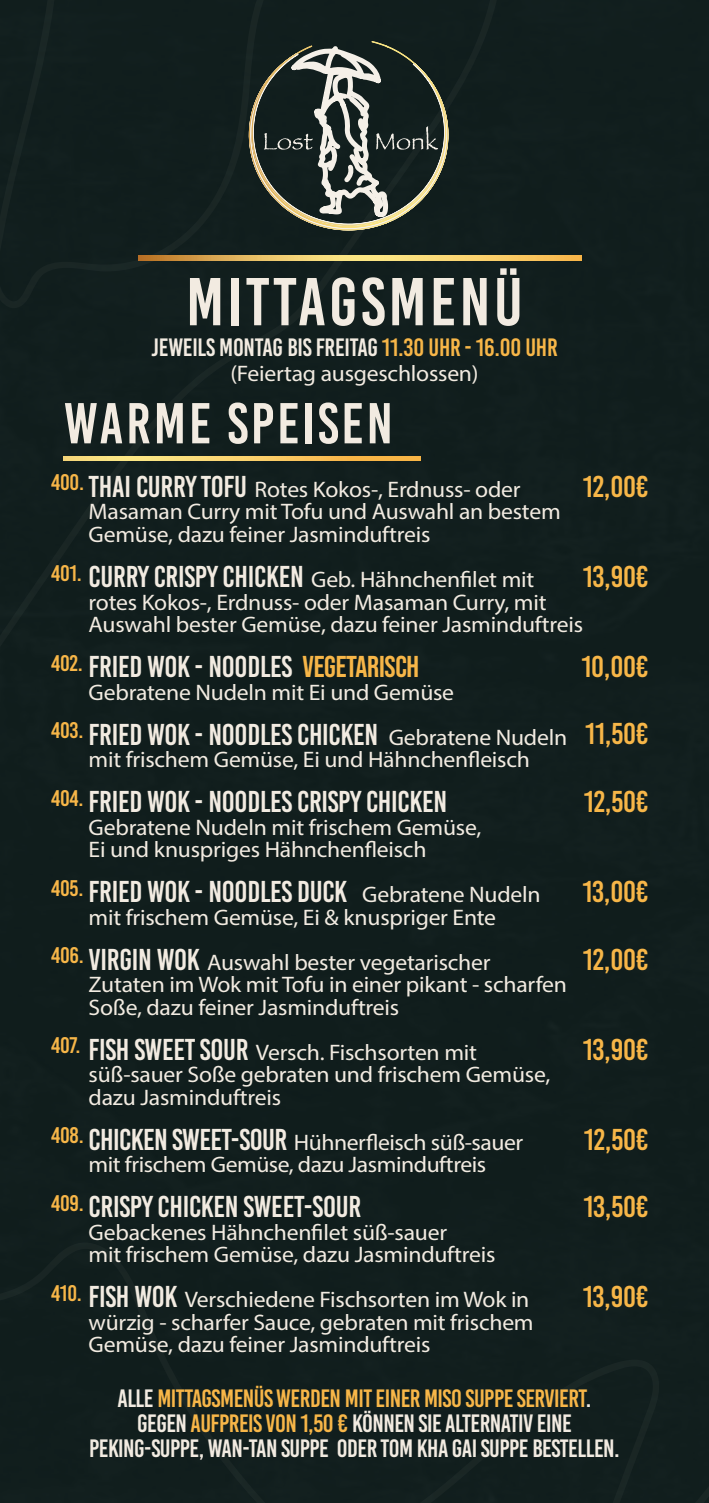
<style>
.page{position:relative;width:709px;height:1503px;background:#fff}
.page>*{position:absolute;margin:0;border:0;box-sizing:border-box;transform-origin:0 0}
.t1{font:67.5px "Bebas Kai";letter-spacing:.05em;color:#f2ebe1}
.t2{font:57.5px "Bebas Kai";letter-spacing:.05em;color:#f2ebe1}
.t3{font:30px "Bebas Kai";letter-spacing:-.01em;color:#f2ebe1}
.t4{font:30px "Bebas Kai";letter-spacing:-.01em;color:#f7b648}
.t5{font:25px "Bebas Kai";letter-spacing:-.02em;color:#f2ebe1}
.t6{font:25px "Bebas Kai";letter-spacing:-.02em;color:#f7b648}
.t7{font:22.5px/22.5px "Myriad Pro";letter-spacing:-.01em;color:#f2ebe1;scale:1.05 1}
.t8{font:22.5px "Bebas Kai";letter-spacing:-.01em;color:#f7b648}
.s1{color:#f7b648}
.s2{font-family:"Bebas Kai";font-size:30px}
.s3{font-family:"Bebas Neue";color:#f7b648}
.s4{font-family:"Myriad Pro";font-size:22.5px}
.s5{color:#f2ebe1}
</style>
<div class="page">
<div style="left:97px;top:0;width:612px;height:1502px;background:#111e1d"></div>
<div style="left:97px;top:0;width:366px;height:308px;background:#111e1d"></div>
<div style="left:644px;top:1368px;width:65px;height:134px;background:#111e1e"></div>
<div style="left:0;top:0;width:97px;height:1502px;background:#111e1d"></div>
<svg style="left:139px;top:255px;width:442px;height:5px;background:#eec365"></svg>
<div style="left:248px;top:0;width:201px;height:28px;background:#111e1d"></div>
<svg style="left:248px;top:28px;width:201px;height:203px;background:#3d4640"></svg>
<svg style="left:64px;top:457px;width:356px;height:4px"></svg>
<p class="t1" style="left:186px;top:266px;width:338px">MITTAGSMENÜ</p>
<p class="t5" style="left:152px;top:334px;width:407px">JEWEILS MONTAG BIS FREITAG <span class="s1">11.30 UHR - 16.00 UHR</span></p>
<p class="t7" style="left:230px;top:362px;width:238px">(Feiertag ausgeschlossen)</p>
<p class="t2" style="left:64px;top:392px;width:330px">WARME SPEISEN</p>
<p class="t7" style="left:89px;top:478px;width:451px"><span class="s2">THAI CURRY TOFU</span> Rotes Kokos-, Erdnuss- oder<br>Masaman Curry mit Tofu und Auswahl an bestem<br>Gemüse, dazu feiner Jasminduftreis</p>
<p class="t7" style="left:89px;top:568px;width:426px"><span class="s2">CURRY CRISPY CHICKEN</span> Geb. Hähnchenfilet mit</p>
<p class="t7" style="left:89px;top:590px;width:472px">rotes Kokos-, Erdnuss- oder Masaman Curry, mit<br>Auswahl bester Gemüse, dazu feiner Jasminduftreis</p>
<p class="t3" style="left:89px;top:650px;width:332px">FRIED WOK - NOODLES <span class="s3">vegETARISCH</span></p>
<p class="t7" style="left:89px;top:680px;width:349px">Gebratene Nudeln mit Ei und Gemüse</p>
<p class="t3" style="left:89px;top:718px;width:480px">FRIED WOK - NOODLES CHICKEN <span class="s4">Gebratene Nudeln</span></p>
<p class="t7" style="left:89px;top:748px;width:422px">mit frischem Gemüse, Ei und Hähnchenfleisch</p>
<p class="t3" style="left:89px;top:785px;width:360px">FRIED WOK - NOODLES CRISPY CHICKEN</p>
<p class="t7" style="left:89px;top:815px;width:375px">Gebratene Nudeln mit frischem Gemüse,</p>
<p class="t7" style="left:89px;top:838px;width:323px">Ei und knuspriges Hähnchenfleisch</p>
<p class="t3" style="left:89px;top:875px;width:453px">FRIED WOK - NOODLES DUCK <span class="s4">Gebratene Nudeln</span></p>
<p class="t7" style="left:89px;top:905px;width:389px">mit frischem Gemüse, Ei &amp; knuspriger Ente</p>
<p class="t7" style="left:89px;top:950px;width:384px"><span class="s2">VIRGIN WOK</span> Auswahl bester vegetarischer</p>
<p class="t7" style="left:89px;top:973px;width:457px">Zutaten im Wok mit Tofu in einer pikant - scharfen<br>Soße, dazu feiner Jasminduftreis</p>
<p class="t7" style="left:89px;top:1040px;width:371px"><span class="s2">FISH SWEET SOUR</span> Versch. Fischsorten mit</p>
<p class="t7" style="left:89px;top:1063px;width:441px">süß-sauer Soße gebraten und frischem Gemüse,</p>
<p class="t7" style="left:89px;top:1085px;width:185px">dazu Jasminduftreis</p>
<p class="t7" style="left:89px;top:1130px;width:415px"><span class="s2">CHICKEN SWEET-SOUR</span> Hühnerfleisch süß-sauer</p>
<p class="t7" style="left:89px;top:1153px;width:380px">mit frischem Gemüse, dazu Jasminduftreis</p>
<p class="t3" style="left:89px;top:1190px;width:274px">CRISPY CHICKEN SWEET-SOUR</p>
<p class="t7" style="left:89px;top:1220px;width:343px">Gebackenes Hähnchenfilet süß-sauer</p>
<p class="t7" style="left:89px;top:1243px;width:389px">mit frischem Gemüse, dazu Jasminduftreis</p>
<p class="t7" style="left:89px;top:1288px;width:421px"><span class="s2">FISH WOK</span> Verschiedene Fischsorten im Wok in</p>
<p class="t7" style="left:89px;top:1310px;width:425px">würzig - scharfer Sauce, gebraten mit frischem</p>
<p class="t7" style="left:89px;top:1333px;width:327px">Gemüse, dazu feiner Jasminduftreis</p>
<p class="t6" style="left:117px;top:1384px;width:475px"><span class="s5">ALLE</span> MITTAGSMENÜS WERDEN MIT EINER MISO SUPPE SERVIERT<span class="s5">.</span></p>
<p class="t5" style="left:137px;top:1409px;width:436px">GEGEN <span class="s1">AUFPREIS VON 1,50 €</span> KÖNNEN SIE ALTERNATIV EINE</p>
<p class="t5" style="left:89px;top:1434px;width:532px">PEKING-SUPPE, WAN-TAN SUPPE ODER TOM KHA GAI SUPPE BESTELLEN.</p>
<p class="t8" style="left:51px;top:470px;width:35px">400.</p>
<p class="t4" style="left:583px;top:470px;width:67px">12,00€</p>
<p class="t8" style="left:51px;top:560px;width:33px">401.</p>
<p class="t4" style="left:582px;top:560px;width:68px">13,90€</p>
<p class="t8" style="left:51px;top:650px;width:33px">402.</p>
<p class="t4" style="left:581px;top:650px;width:69px">10,00€</p>
<p class="t8" style="left:51px;top:718px;width:34px">403.</p>
<p class="t4" style="left:585px;top:718px;width:65px">11,50€</p>
<p class="t8" style="left:51px;top:785px;width:34px">404.</p>
<p class="t4" style="left:584px;top:785px;width:66px">12,50€</p>
<p class="t8" style="left:51px;top:875px;width:34px">405.</p>
<p class="t4" style="left:582px;top:875px;width:68px">13,00€</p>
<p class="t8" style="left:51px;top:943px;width:34px">406.</p>
<p class="t4" style="left:583px;top:943px;width:67px">12,00€</p>
<p class="t8" style="left:51px;top:1033px;width:31px">407.</p>
<p class="t4" style="left:582px;top:1033px;width:68px">13,90€</p>
<p class="t8" style="left:51px;top:1123px;width:34px">408.</p>
<p class="t4" style="left:584px;top:1123px;width:66px">12,50€</p>
<p class="t8" style="left:51px;top:1190px;width:34px">409.</p>
<p class="t4" style="left:583px;top:1190px;width:67px">13,50€</p>
<p class="t8" style="left:51px;top:1280px;width:32px">410.</p>
<p class="t4" style="left:582px;top:1280px;width:68px">13,90€</p>
</div>
